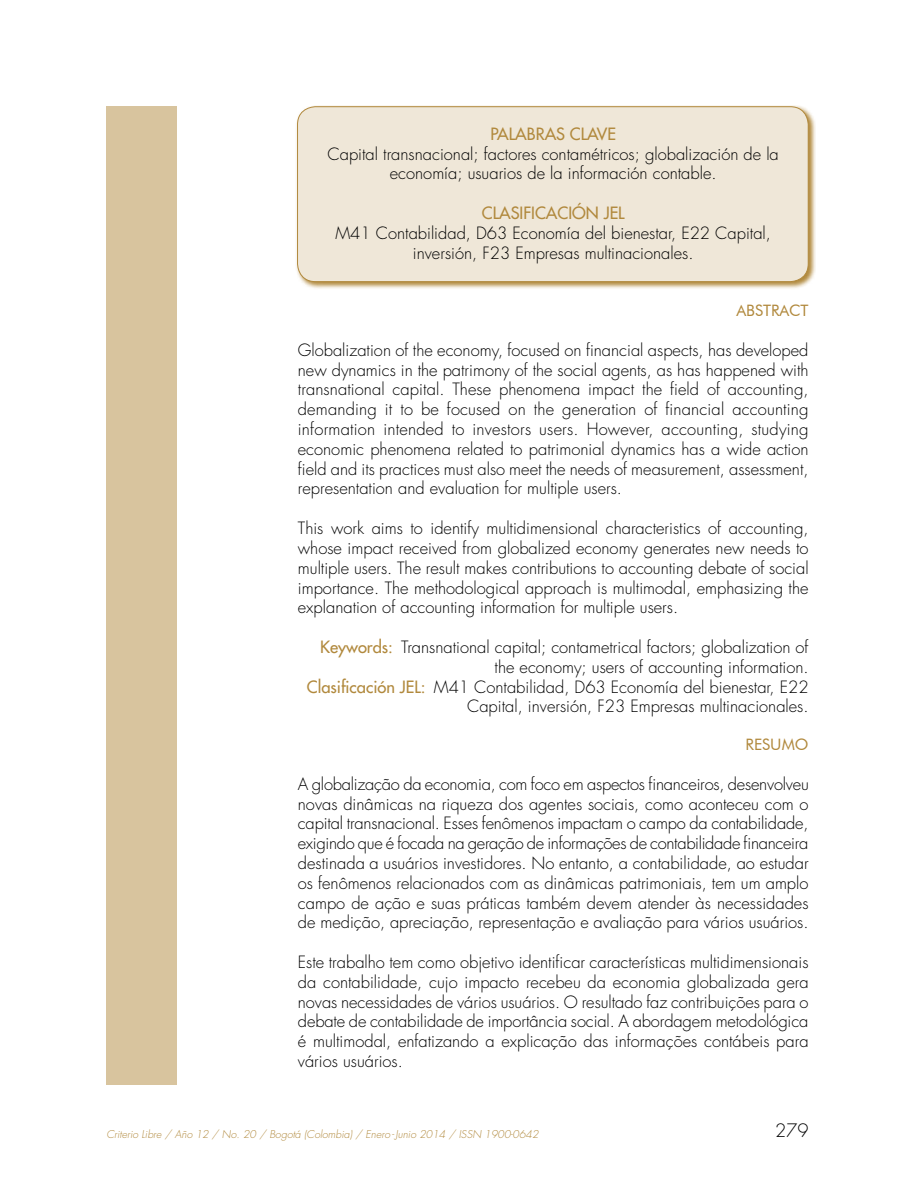
<style>
.page{position:relative;width:915px;height:1191px;background:#fff}
.page>*{position:absolute;margin:0;border:0;box-sizing:border-box;transform-origin:0 0}
.t1{font:300 18px "Futura Std";color:#000}
.t2{font:300 16.5px/19.8px "Futura Std";color:#000;text-align:justify}
.t3{font:500 16.5px "Futura Std";color:#b1893d}
.t4{font:15.75px "Futura BT";color:#b1893d}
.t5{font:italic 300 10.5px "Futura Std";color:#b1893d}
.s1{font-weight:500;color:#b1893d}
</style>
<div class="page">
<div style="left:106px;top:106px;width:70px;height:978px;background:#d8c49e"></div>
<svg style="left:296px;top:105px;width:519px;height:184px"></svg>
<div style="left:297px;top:107px;width:510px;height:175px;background:#efe7d8;border-radius:18px"></div>
<div style="left:297px;top:106px;width:511px;height:176px;border:1px solid #b1893d;border-radius:18px"></div>
<p class="t3" style="left:490px;top:123px;width:18px">PALABRAS</p>
<p class="t3" style="left:569px;top:123px;width:10px">CLAVE</p>
<p class="t2" style="left:327px;top:144px;width:452px;text-align:center">Capital transnacional; factores contamétricos; globalización de la economía; usuarios de la información contable.</p>
<p class="t3" style="left:481px;top:202px;width:20px">CLASIFICACI</p>
<p class="t3" style="left:572px;top:202px;width:54px">ÓN JEL</p>
<p class="t2" style="left:335px;top:223px;width:437px;text-align:center">M41 Contabilidad, D63 Economía del bienestar, E22 Capital, inversión, F23 Empresas multinacionales.</p>
<p class="t4" style="left:736px;top:301px;width:74px">ABSTRACT</p>
<p class="t2" style="left:298px;top:340px;width:512px">Globalization of the economy, focused on financial aspects, has developed new dynamics in the patrimony of the social agents, as has happened with transnational capital. These phenomena impact the field of accounting, demanding it to be focused on the generation of financial accounting information intended to investors users. However, accounting, studying economic phenomena related to patrimonial dynamics has a wide action field and its practices must also meet the needs of measurement, assessment, representation and evaluation for multiple users.</p>
<p class="t2" style="left:298px;top:518px;width:512px">This work aims to identify multidimensional characteristics of accounting, whose impact received from globalized economy generates new needs to multiple users. The result makes contributions to accounting debate of social importance. The methodological approach is multimodal, emphasizing the explanation of accounting information for multiple users.</p>
<p class="t2" style="left:307px;top:637px;width:503px;text-align:right"><span class="s1">KEYWORDS:</span> Transnational capital; contametrical factors; globalization of the economy; users of accounting information.<br><span class="s1">CLASIFICACIÓN JEL:</span> M41 Contabilidad, D63 Economía del bienestar, E22<br>Capital, inversión, F23 Empresas multinacionales.</p>
<p class="t4" style="left:745px;top:735px;width:64px">RESUMO</p>
<p class="t2" style="left:298px;top:774px;width:512px">A globalização da economia, com foco em aspectos financeiros, desenvolveu novas dinâmicas na riqueza dos agentes sociais, como aconteceu com o capital transnacional. Esses fenômenos impactam o campo da contabilidade, exigindo que é focada na geração de informações de contabilidade financeira destinada a usuários investidores. No entanto, a contabilidade, ao estudar os fenômenos relacionados com as dinâmicas patrimoniais, tem um amplo campo de ação e suas práticas também devem atender às necessidades de medição, apreciação, representação e avaliação para vários usuários.</p>
<p class="t2" style="left:298px;top:952px;width:512px">Este trabalho tem como objetivo identificar características multidimensionais da contabilidade, cujo impacto recebeu da economia globalizada gera novas necessidades de vários usuários. O resultado faz contribuições para o debate de contabilidade de importância social. A abordagem metodológica é multimodal, enfatizando a explicação das informações contábeis para vários usuários.</p>
<p class="t5" style="left:106px;top:1128px;width:433px">Criterio Libre / Año 12 / No. 20 / Bogotá (Colombia) / Enero - Junio 2014 / ISSN 1900-0642</p>
<p class="t1" style="left:774px;top:1119px;width:35px">279</p>
</div>
